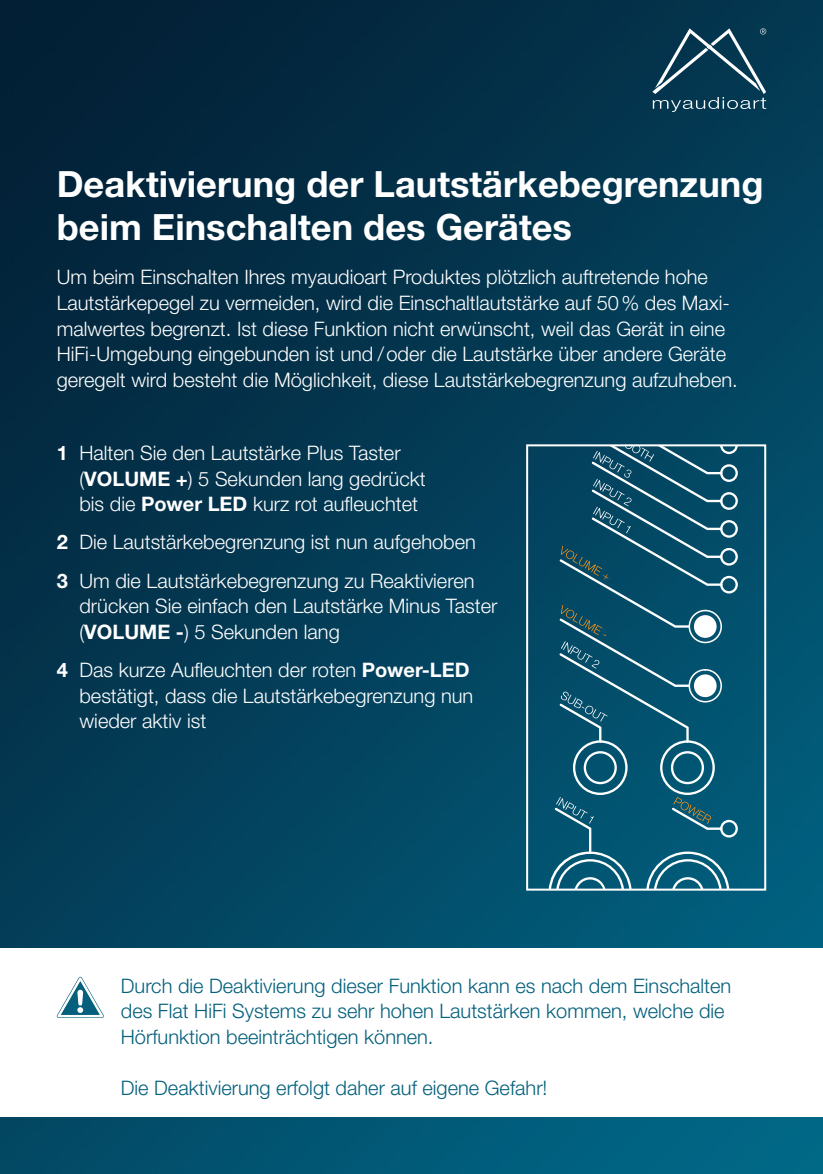
<style>
.page{position:relative;width:823px;height:1174px;background:#fff}
.page>*{position:absolute;margin:0;border:0;box-sizing:border-box;transform-origin:0 0}
.t1{font:700 36.2px/43.4px "Helvetica Neue";color:#fff}
.t2{font:300 20px/25.6px "Helvetica Neue";color:#fff}
.t3{font:300 20px/25.6px "Helvetica Neue";color:#04607c}
.s1{font-weight:700}
</style>
<div class="page">
<img style="left:0;top:0;width:822px;height:1174px">
<svg style="left:652px;top:28px;width:113px;height:84px;background:#255167"></svg>
<div style="left:0;top:948px;width:822px;height:169px;background:#fff"></div>
<svg style="left:56px;top:976px;width:48px;height:42px"></svg>
<div style="left:526px;top:444px;width:239px;height:446px;border:2px solid #fff"></div>
<svg style="left:548px;top:444px;width:189px;height:446px;background:#185d77"></svg>
<h1 class="t1" style="left:57px;top:161px;width:708px">Deaktivierung der Lautstärkebegrenzung beim Einschalten des Gerätes</h1>
<p class="t2" style="left:57px;top:264px;width:682px">Um beim Einschalten Ihres myaudioart Produktes plötzlich auftretende hohe Lautstärkepegel zu vermeiden, wird die Einschaltlautstärke auf 50% des Maxi&shy;malwertes begrenzt. Ist diese Funktion nicht erwünscht, weil das Gerät in eine HiFi-Umgebung eingebunden ist und /oder die Lautstärke über andere Geräte geregelt wird besteht die Möglichkeit, diese Lautstärkebegrenzung aufzuheben.</p>
<p class="t2" style="left:79px;top:440px;width:347px;text-indent:-23px"><span class="s1">1</span> Halten Sie den Lautstärke Plus Taster (<span class="s1">VOLUME +</span>) 5 Sekunden lang gedrückt bis die <span class="s1">Power LED</span> kurz rot aufleuchtet</p>
<p class="t2" style="left:57px;top:523px;width:420px;line-height:38.2px"><span class="s1">2</span> Die Lautstärkebegrenzung ist nun aufgehoben<br><span class="s1">3</span> Um die Lautstärkebegrenzung zu Reaktivieren</p>
<p class="t2" style="left:79px;top:593px;width:419px">drücken Sie einfach den Lautstärke Minus Taster (<span class="s1">VOLUME -</span>) 5 Sekunden lang</p>
<p class="t2" style="left:79px;top:656px;width:395px;text-indent:-23px"><span class="s1">4</span> Das kurze Aufleuchten der roten <span class="s1">Power-LED </span>bestätigt, dass die Lautstärkebegrenzung nun wieder aktiv ist</p>
<p class="t3" style="left:121px;top:972px;width:611px">Durch die Deaktivierung dieser Funktion kann es nach dem Einschalten des Flat HiFi Systems zu sehr hohen Lautstärken kommen, welche die<br>Hörfunktion beeinträchtigen können.</p>
<p class="t3" style="left:121px;top:1074px;width:428px">Die Deaktivierung erfolgt daher auf eigene Gefahr!</p>
</div>
